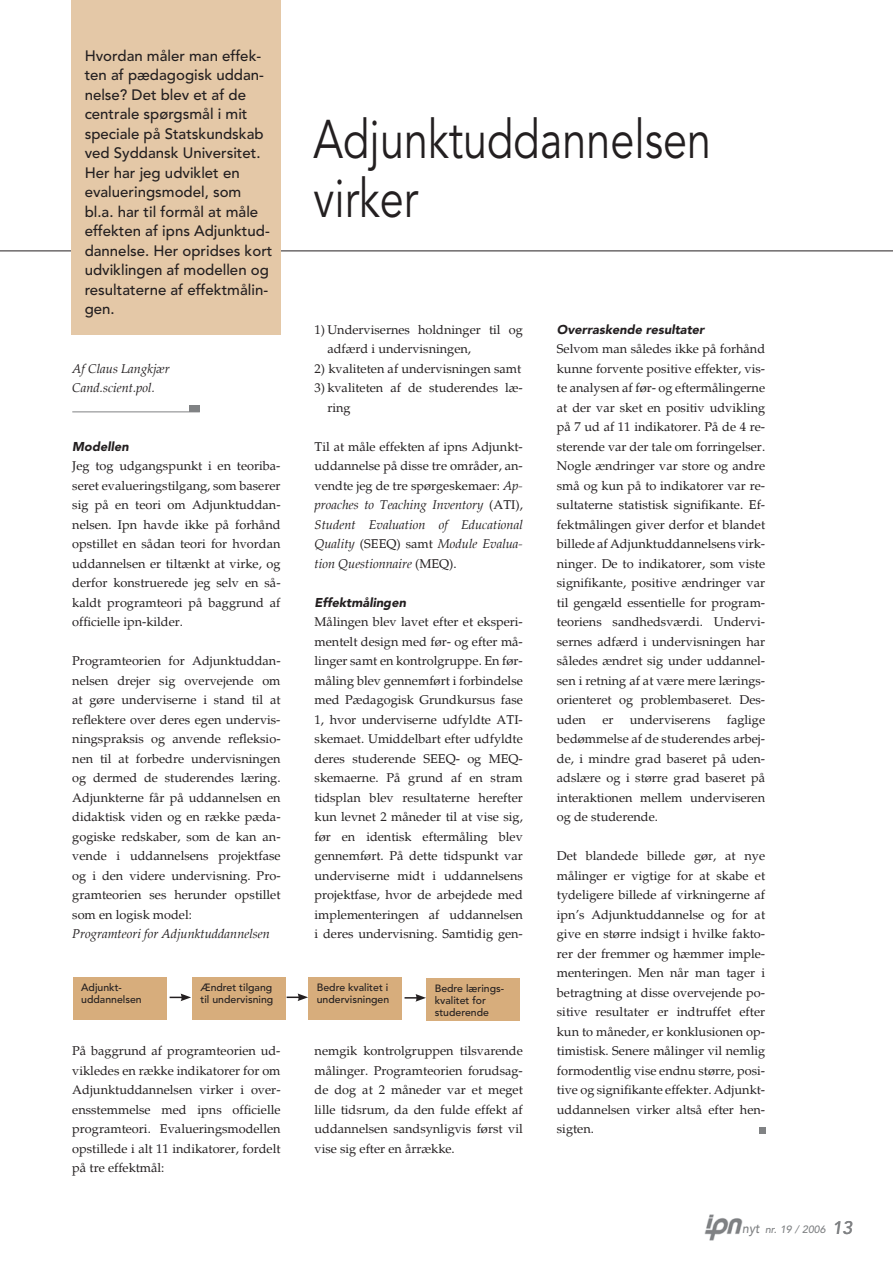
<style>
.page{position:relative;width:893px;height:1263px;background:#fff}
.page>*{position:absolute;margin:0;border:0;box-sizing:border-box;transform-origin:0 0}
.t1{font:54px/58.5px "Avenir";color:#231f20;scale:.8 1}
.t2{font:500 15px/19.5px "Avenir";color:#231f20}
.t3{font:12.75px/19.5px "Palatino";color:#231f20;text-align:justify}
.t4{font:italic 12.75px/19.5px "Palatino";color:#231f20}
.t5{font:italic 900 12.75px "Avenir";color:#231f20}
.t6{font:500 10.5px/12px "Avenir";color:#231f20}
.t7{font:italic 500 10.5px "Avenir";color:#808284}
.s1{font-style:italic}
.s2{font-size:13.5px}
.s3{font-size:18px}
</style>
<div class="page">
<img style="left:705px;top:1214px;width:37px;height:27px">
<hr style="left:0;top:251px;width:893px;height:1px;background:#231f20">
<div style="left:72px;top:0;width:209px;height:334px;background:#e4c8a7"></div>
<svg style="left:759px;top:1127px;width:6px;height:6px"></svg>
<div style="left:73px;top:977px;width:93px;height:43px;background:#d7ad7c"></div>
<div style="left:192px;top:977px;width:94px;height:42px;background:#d7ad7c"></div>
<div style="left:309px;top:977px;width:93px;height:43px;background:#d7ad7c"></div>
<div style="left:426px;top:978px;width:94px;height:43px;background:#d7ad7c"></div>
<svg style="left:170px;top:993px;width:21px;height:8px"></svg>
<svg style="left:287px;top:993px;width:21px;height:8px"></svg>
<svg style="left:405px;top:994px;width:21px;height:8px"></svg>
<hr style="left:72px;top:412px;width:128px;height:1px;background:#808284">
<div style="left:189px;top:405px;width:10px;height:7px;background:#808284"></div>
<p class="t2" style="left:85px;top:47px;width:189px">Hvordan måler man effek&shy;ten af pædagogisk uddan&shy;nelse? Det blev et af de centrale spørgsmål i mit speciale på Statskundskab ved Syddansk Universitet.<br>Her har jeg udviklet en evalueringsmodel, som bl.a. har til formål at måle effekten af ipns Adjunktud&shy;dannelse. Her opridses kort udviklingen af modellen og resultaterne af effektmålin&shy;gen.</p>
<h1 class="t1" style="left:314px;top:116px;width:499px">Adjunktuddannelsen virker</h1>
<p class="t4" style="left:72px;top:359px;width:99px">Af Claus Langkjær<br>Cand.scient.pol.</p>
<p class="t5" style="left:72px;top:441px;width:58px">Modellen</p>
<p class="t3" style="left:72px;top:456px;width:210px">Jeg tog udgangspunkt i en teoriba&shy;seret evalueringstilgang, som baserer sig på en teori om Adjunktuddan&shy;nelsen. Ipn havde ikke på forhånd opstillet en sådan teori for hvordan uddannelsen er tiltænkt at virke, og derfor konstruerede jeg selv en så&shy;kaldt programteori på baggrund af officielle ipn-kilder.</p>
<p class="t3" style="left:72px;top:651px;width:210px">Programteorien for Adjunktuddan&shy;nelsen drejer sig overvejende om at gøre underviserne i stand til at reflektere over deres egen undervis&shy;ningspraksis og anvende refleksio&shy;nen til at forbedre undervisningen og dermed de studerendes læring.<br>Adjunkterne får på uddannelsen en didaktisk viden og en række pæda&shy;gogiske redskaber, som de kan an&shy;vende i uddannelsens projektfase og i den videre undervisning. Pro&shy;gramteorien ses herunder opstillet som en logisk model:</p>
<p class="t4" style="left:72px;top:924px;width:199px">Programteori for Adjunktuddannelsen</p>
<p class="t3" style="left:327px;top:320px;width:197px;text-indent:-13px">1) Undervisernes holdninger til og adfærd i undervisningen,</p>
<p class="t3" style="left:315px;top:359px;width:208px">2) kvaliteten af undervisningen samt</p>
<p class="t3" style="left:327px;top:378px;width:197px;text-indent:-13px">3) kvaliteten af de studerendes læ&shy;ring</p>
<p class="t3" style="left:315px;top:437px;width:210px">Til at måle effekten af ipns Adjunkt&shy;uddannelse på disse tre områder, an&shy;vendte jeg de tre spørgeskemaer: <span class="s1">Ap&shy;proaches to Teaching Inventory</span> (ATI), <span class="s1">Student Evaluation of Educational Quality</span> (SEEQ) samt <span class="s1">Module Evalua&shy;tion Questionnaire</span> (MEQ).</p>
<p class="t5" style="left:315px;top:597px;width:93px">Effektmålingen</p>
<p class="t3" style="left:315px;top:612px;width:210px">Målingen blev lavet efter et eksperi&shy;mentelt design med før- og efter må&shy;linger samt en kontrolgruppe. En før&shy;måling blev gennemført i forbindelse med Pædagogisk Grundkursus fase 1, hvor underviserne udfyldte ATI&shy;skemaet. Umiddelbart efter udfyldte deres studerende SEEQ- og MEQ&shy;skemaerne. På grund af en stram tidsplan blev resultaterne herefter kun levnet 2 måneder til at vise sig, før en identisk eftermåling blev gennemført. På dette tidspunkt var underviserne midt i uddannelsens projektfase, hvor de arbejdede med implementeringen af uddannelsen i deres undervisning. Samtidig gen-</p>
<p class="t6" style="left:81px;top:982px;width:62px">Adjunkt&shy;uddannelsen</p>
<p class="t6" style="left:201px;top:982px;width:74px">Ændret tilgang til undervisning</p>
<p class="t6" style="left:317px;top:982px;width:74px">Bedre kvalitet i undervisningen</p>
<p class="t6" style="left:435px;top:983px;width:71px">Bedre lærings&shy;kvalitet for studerende</p>
<p class="t3" style="left:72px;top:1041px;width:210px">På baggrund af programteorien ud&shy;vikledes en række indikatorer for om Adjunktuddannelsen virker i over&shy;ensstemmelse med ipns officielle programteori. Evalueringsmodellen opstillede i alt 11 indikatorer, fordelt på tre effektmål:</p>
<p class="t3" style="left:315px;top:1041px;width:210px">nemgik kontrolgruppen tilsvarende målinger. Programteorien forudsag&shy;de dog at 2 måneder var et meget lille tidsrum, da den fulde effekt af uddannelsen sandsynligvis først vil vise sig efter en årrække.</p>
<p class="t5" style="left:557px;top:324px;width:149px">Overraskende resultater</p>
<p class="t3" style="left:557px;top:339px;width:210px">Selvom man således ikke på forhånd kunne forvente positive effekter, vis&shy;te analysen af før- og eftermålingerne at der var sket en positiv udvikling på 7 ud af 11 indikatorer. På de 4 re&shy;sterende var der tale om forringelser.<br>Nogle ændringer var store og andre små og kun på to indikatorer var re&shy;sultaterne statistisk signifikante. Ef&shy;fektmålingen giver derfor et blandet billede af Adjunktuddannelsens virk&shy;ninger. De to indikatorer, som viste signifikante, positive ændringer var til gengæld essentielle for program&shy;teoriens sandhedsværdi. Undervi&shy;sernes adfærd i undervisningen har således ændret sig under uddannel&shy;sen i retning af at være mere lærings&shy;orienteret og problembaseret. Des&shy;uden</p>
<p class="t3" style="left:557px;top:710px;width:210px;text-indent:170px">faglige bedømmelse af de studerendes arbej&shy;de, i mindre grad baseret på uden&shy;adslære og i større grad baseret på interaktionen mellem underviseren og de studerende.</p>
<p class="t3" style="left:557px;top:846px;width:210px">Det blandede billede gør, at nye målinger er vigtige for at skabe et tydeligere billede af virkningerne af ipn’s Adjunktuddannelse og for at give en større indsigt i hvilke fakto&shy;rer der fremmer og hæmmer imple&shy;menteringen. Men når man tager i betragtning at disse overvejende po&shy;sitive resultater er indtruffet efter kun to måneder, er konklusionen op&shy;timistisk. Senere målinger vil nemlig formodentlig vise endnu større, posi&shy;tive og signifikante effekter. Adjunkt&shy;uddannelsen virker altså efter hen&shy;sigten.</p>
<p class="t3" style="left:602px;top:710px;width:13px">er</p>
<p class="t3" style="left:630px;top:710px;width:82px">underviserens</p>
<p class="t7" style="left:742px;top:1225px;width:111px"><span class="s2">nyt</span> nr. 19 / 2006 <span class="s3">13</span></p>
</div>
